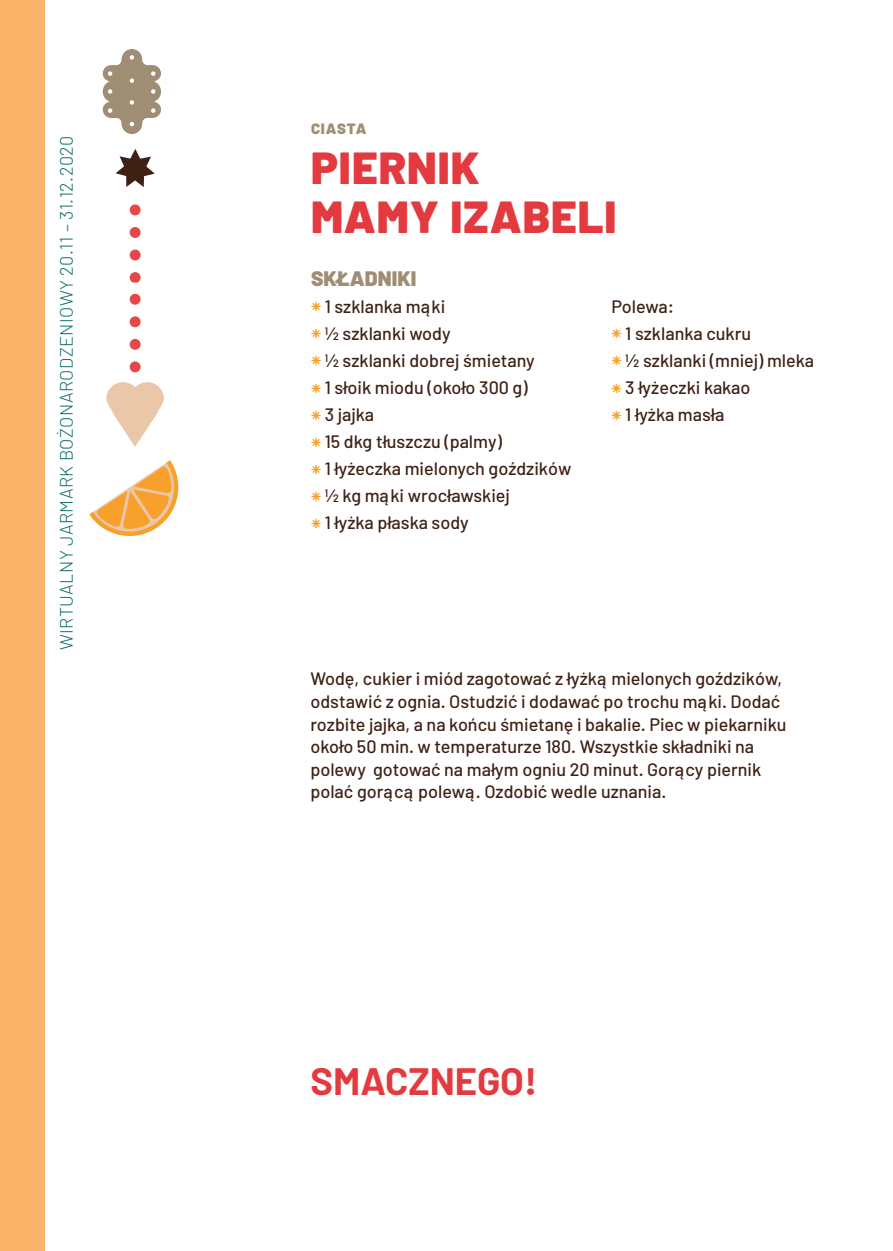
<style>
.page{position:relative;width:893px;height:1251px;background:#fff}
.page>*{position:absolute;margin:0;border:0;box-sizing:border-box;transform-origin:0 0}
.t1{font:900 45px/49.5px "Barlow";letter-spacing:.02em;color:#e33a3f}
.t2{font:700 38.25px "Barlow";color:#e33a3f}
.t3{font:900 21px "Barlow";letter-spacing:.005em;color:#9f8e74}
.t4{font:500 18px/27px "Barlow";color:#3e2115}
.t5{font:300 18px "Barlow";letter-spacing:.025em;color:#0b6d67}
.t6{font:900 15px "Barlow";letter-spacing:.055em;color:#9f8e74}
</style>
<div class="page">
<div style="left:0;top:0;width:45px;height:1250px;background:#fbb369"></div>
<svg style="left:106px;top:382px;width:58px;height:64px"></svg>
<div style="left:130px;top:272px;width:11px;height:11px;background:#e84749;border-radius:50%"></div>
<div style="left:130px;top:249px;width:11px;height:11px;background:#e84749;border-radius:50%"></div>
<div style="left:130px;top:227px;width:11px;height:11px;background:#e84749;border-radius:50%"></div>
<div style="left:130px;top:204px;width:11px;height:11px;background:#e84749;border-radius:50%"></div>
<div style="left:130px;top:361px;width:11px;height:11px;background:#e84749;border-radius:50%"></div>
<div style="left:130px;top:339px;width:11px;height:11px;background:#e84749;border-radius:50%"></div>
<div style="left:130px;top:316px;width:11px;height:11px;background:#e84749;border-radius:50%"></div>
<div style="left:130px;top:294px;width:11px;height:10px;background:#e84749;border-radius:50%"></div>
<div style="left:130px;top:282px;width:11px;height:11px;background:#fff;border-radius:50%"></div>
<svg style="left:116px;top:149px;width:39px;height:38px"></svg>
<svg style="left:89px;top:460px;width:90px;height:76px"></svg>
<svg style="left:103px;top:49px;width:58px;height:85px"></svg>
<p class="t5" style="left:55px;top:650px;width:516px;rotate:-90deg">WIRTUALNY JARMARK BOŻONARODZENIOWY 20.11 – 31.12.2020</p>
<p class="t6" style="left:311px;top:119px;width:57px">CIASTA</p>
<h1 class="t1" style="left:311px;top:143px;width:307px">PIERNIK<br>MAMY IZABELI</h1>
<p class="t3" style="left:311px;top:265px;width:107px">SKŁADNIKI</p>
<p class="t4" style="left:325px;top:292px;width:248px">1 szklanka mąki<br>½ szklanki wody<br>½ szklanki dobrej śmietany<br>1 słoik miodu (około 300 g)<br>3 jajka<br>15 dkg tłuszczu (palmy)<br>1 łyżeczka mielonych goździków ½ kg mąki wrocławskiej<br>1 łyżka płaska sody</p>
<p class="t4" style="left:625px;top:292px;width:190px;text-indent:-14px">Polewa:<br>1 szklanka cukru<br>½ szklanki (mniej) mleka<br>3 łyżeczki kakao<br>1 łyżka masła</p>
<p class="t4" style="left:310px;top:667px;width:478px;line-height:22.5px">Wodę, cukier i miód zagotować z łyżką mielonych goździków, odstawić z ognia. Ostudzić i dodawać po trochu mąki. Dodać rozbite jajka, a na końcu śmietanę i bakalie. Piec w piekarniku około 50 min. w temperaturze 180. Wszystkie składniki na polewy gotować na małym ogniu 20 minut. Gorący piernik polać gorącą polewą. Ozdobić wedle uznania.</p>
<h2 class="t2" style="left:310px;top:1057px;width:228px">SMACZNEGO!</h2>
</div>
